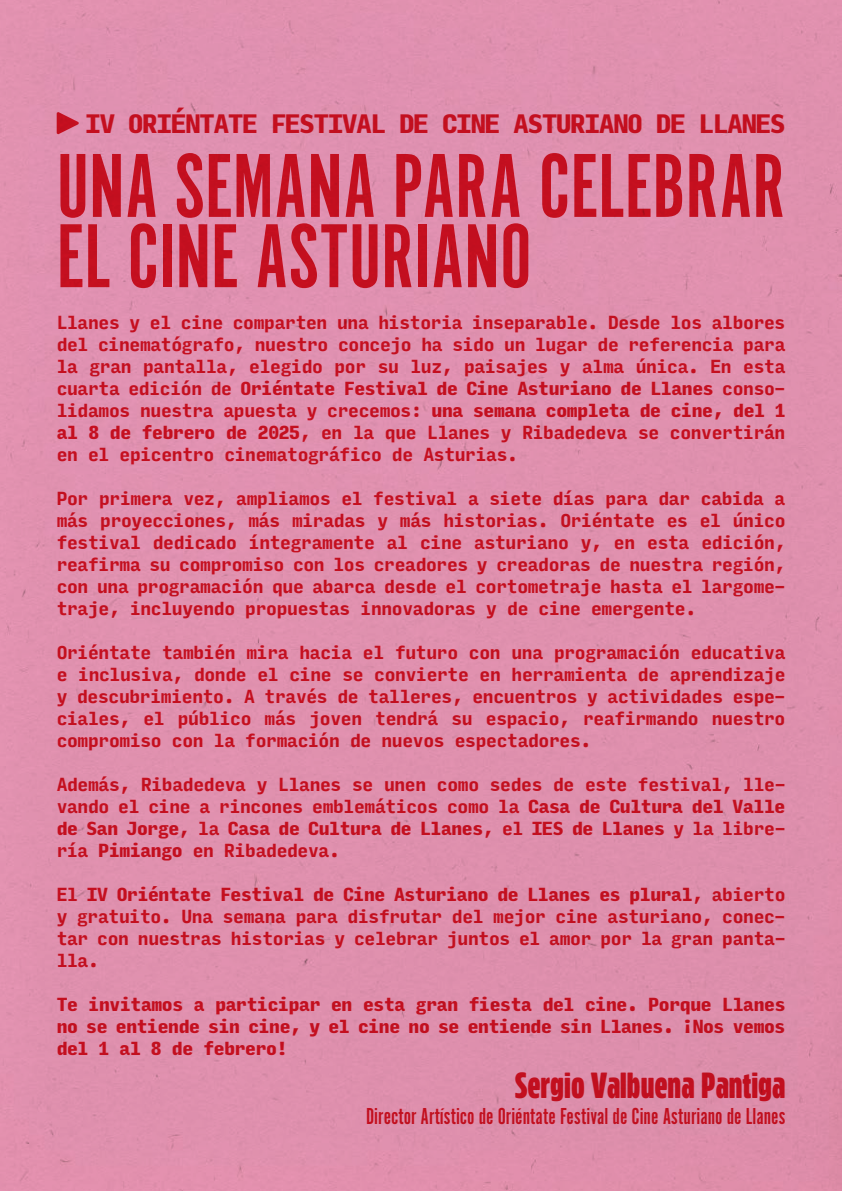
<style>
.page{position:relative;width:842px;height:1191px;background:#e091ae}
.page>*{position:absolute;margin:0;border:0;box-sizing:border-box;transform-origin:0 0}
.t1{font:94.2px/70.2px "Alternate Got No 1 D";color:#d51224}
.t2{font:condensed 36px "Contempora Sans";color:#d51224}
.t3{font:900 25.4px "Input Mono Narrow";letter-spacing:-.04em;color:#d51224}
.t4{font:24px "Alternate Got No 1 D";color:#d51224}
.t5{font:700 18px/22px "Input Mono Narrow";letter-spacing:-.02em;color:#d51224;text-align:justify}
.t6{font:900 18px/22px "Input Mono Narrow";letter-spacing:-.02em;color:#d51224;text-align:justify}
.s1{font-weight:900}
</style>
<div class="page">
<h3 class="t3" style="left:85px;top:101px;width:701px">IV ORIÉNTATE FESTIVAL DE CINE ASTURIANO DE LLANES</h3>
<h1 class="t1" style="left:57px;top:153px;width:730px">UNA SEMANA PARA CELEBRAR<br>EL CINE ASTURIANO</h1>
<p class="t5" style="left:57px;top:310px;width:730px">Llanes y el cine comparten una historia inseparable. Desde los albores del cinematógrafo, nuestro concejo ha sido un lugar de referencia para la gran pantalla, elegido por su luz, paisajes y alma única. En esta cuarta edición de <span class="s1">Oriéntate Festival de Cine Asturiano de Llanes</span> conso&shy;lidamos nuestra apuesta y crecemos: <span class="s1">una semana completa de cine, del 1 al 8 de febrero de 2025</span>, en la que Llanes y Ribadedeva se convertirán en el epicentro cinematográfico de Asturias.</p>
<p class="t5" style="left:57px;top:486px;width:730px">Por primera vez, ampliamos el festival a siete días para dar cabida a más proyecciones, más miradas y más historias. Oriéntate es el único festival dedicado íntegramente al cine asturiano y, en esta edición, reafirma su compromiso con los creadores y creadoras de nuestra región, con una programación que abarca desde el cortometraje hasta el largome&shy;traje, incluyendo propuestas innovadoras y de cine emergente.</p>
<p class="t5" style="left:57px;top:640px;width:730px">Oriéntate también mira hacia el futuro con una programación educativa e inclusiva, donde el cine se convierte en herramienta de aprendizaje y descubrimiento. A través de talleres, encuentros y actividades espe&shy;ciales, el público más joven tendrá su espacio, reafirmando nuestro compromiso con la formación de nuevos espectadores.</p>
<p class="t5" style="left:57px;top:772px;width:730px">Además, Ribadedeva y Llanes se unen como sedes de este festival, lle&shy;vando el cine a rincones emblemáticos como la <span class="s1">Casa de Cultura del Valle de San Jorge</span>, la <span class="s1">Casa de Cultura de Llanes</span>, el <span class="s1">IES de Llanes</span> y la libre&shy;ría <span class="s1">Pimiango</span> en Ribadedeva.</p>
<p class="t5" style="left:57px;top:882px;width:730px">El <span class="s1">IV Oriéntate Festival de Cine Asturiano de Llanes es plural</span>, abierto y gratuito. Una semana para disfrutar del mejor cine asturiano, conec&shy;tar con nuestras historias y celebrar juntos el amor por la gran panta&shy;lla.</p>
<p class="t6" style="left:57px;top:992px;width:730px">Te invitamos a participar en esta gran fiesta del cine. Porque Llanes no se entiende sin cine, y el cine no se entiende sin Llanes. ¡Nos vemos del 1 al 8 de febrero!</p>
<h2 class="t2" style="left:515px;top:1064px;width:272px">Sergio Valbuena Pantiga</h2>
<h3 class="t4" style="left:366px;top:1103px;width:421px">Director Artístico de Oriéntate Festival de Cine Asturiano de Llanes</h3>
</div>
